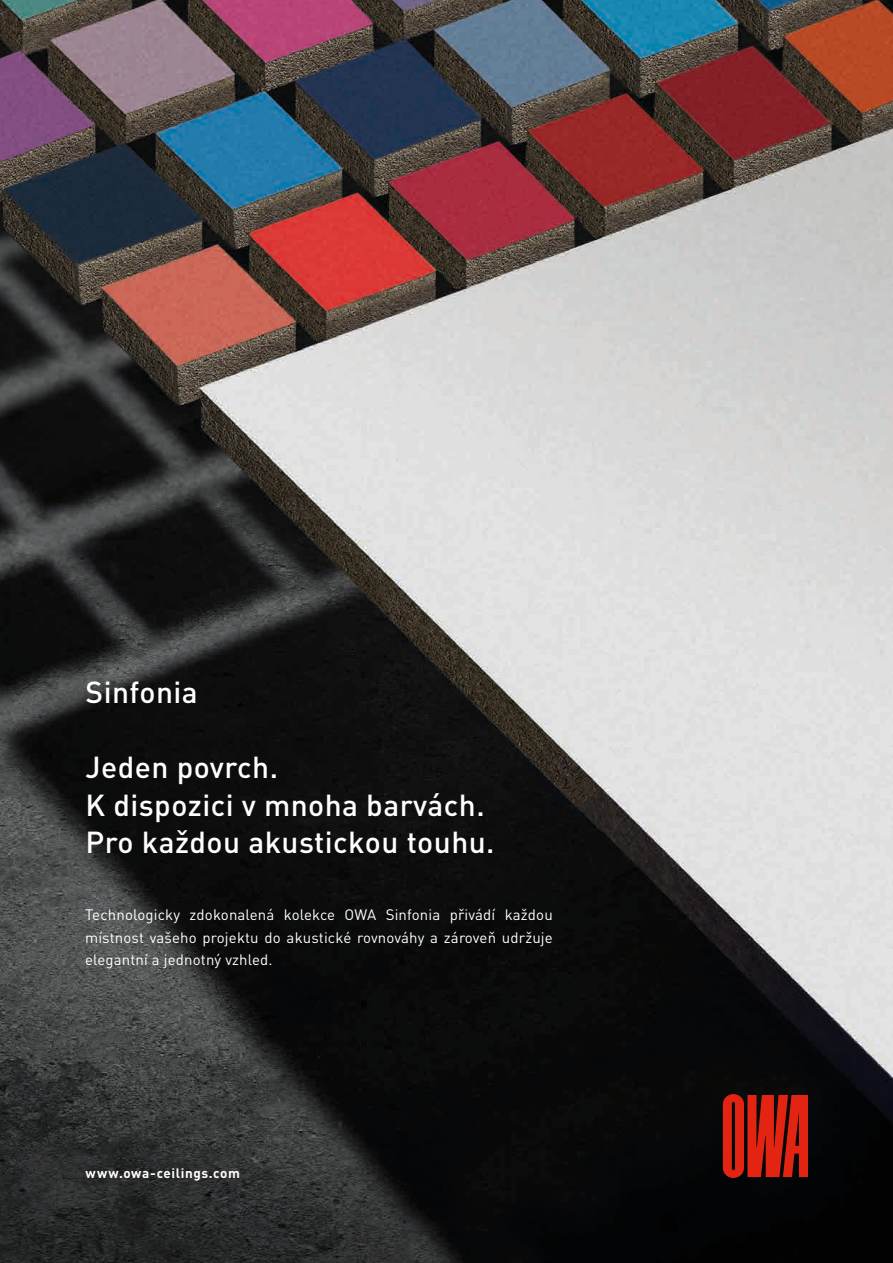
<style>
.page{position:relative;width:893px;height:1263px;background:#fff}
.page>*{position:absolute;margin:0;border:0;box-sizing:border-box;transform-origin:0 0}
.t1{font:500 30px/37.5px "DIN Pro";letter-spacing:.015em;color:#fff}
.t2{font:15px/22.5px "DIN Pro";letter-spacing:.01em;color:#fff;text-align:justify}
.t3{font:700 13.5px "DIN Pro";letter-spacing:.04em;color:#fff}
</style>
<div class="page">
<img style="left:0;top:0;width:893px;height:1263px">
<svg style="left:723px;top:1094px;width:85px;height:84px;background:#b21d10"></svg>
<h1 class="t1" style="left:86px;top:672px;width:114px">Sinfonia</h1>
<h1 class="t1" style="left:86px;top:747px;width:410px">Jeden povrch.<br>K dispozici v mnoha barvách.<br>Pro každou akustickou touhu.</h1>
<p class="t2" style="left:85px;top:903px;width:469px">Technologicky zdokonalená kolekce OWA Sinfonia přivádí každou místnost vašeho projektu do akustické rovnováhy a zároveň udržuje elegantní a jednotný vzhled.</p>
<p class="t3" style="left:86px;top:1164px;width:156px">www.owa-ceilings.com</p>
</div>
